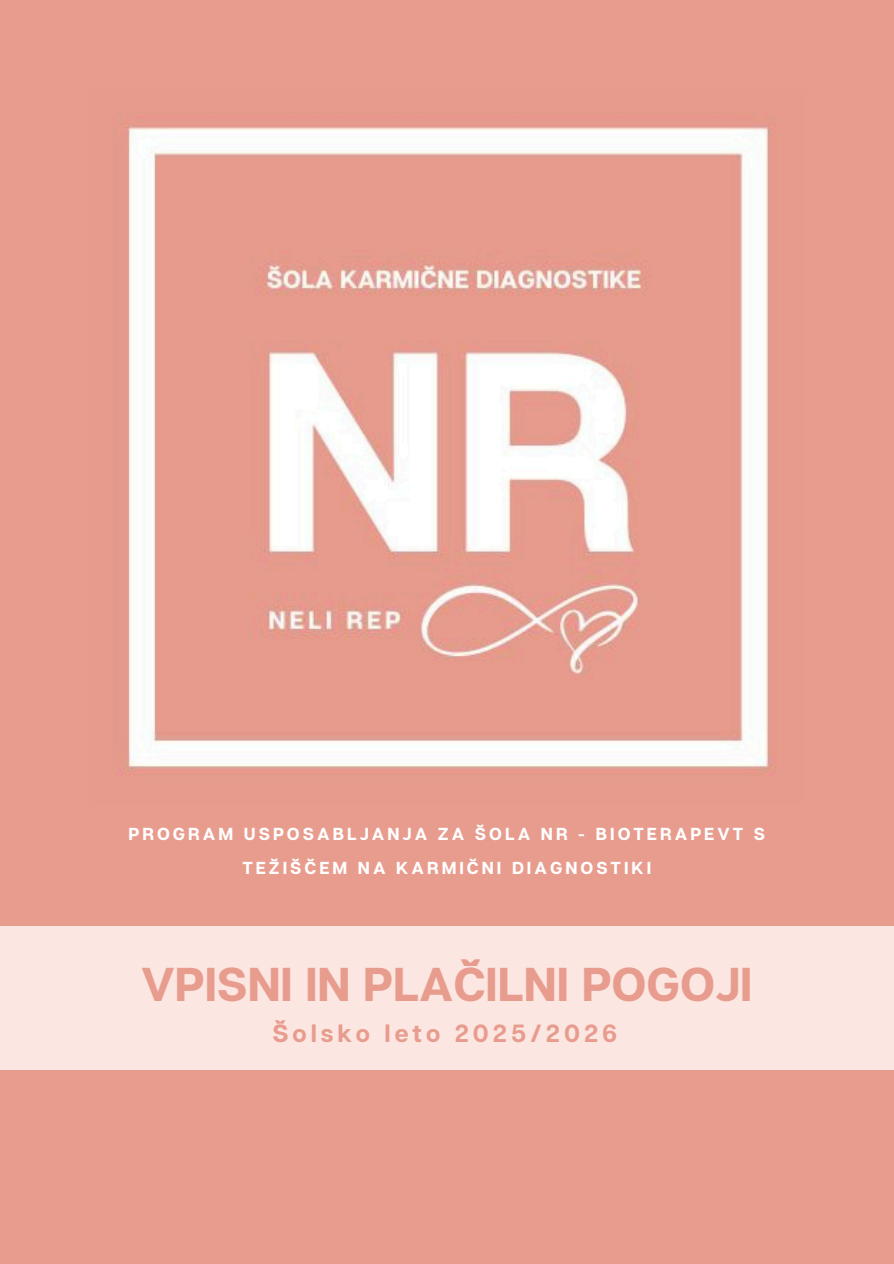
<style>
.page{position:relative;width:894px;height:1264px;background:#fff}
.page>*{position:absolute;margin:0;border:0;box-sizing:border-box;transform-origin:0 0}
.t1{font:700 47.4px "Articulat CF";color:#e79c8e}
.t2{font:700 24.9px "Articulat CF";letter-spacing:.16em;color:#e79c8e}
.t3{font:700 17.4px/33.8px "Articulat CF";letter-spacing:.175em;color:#fff;text-align:center}
</style>
<div class="page">
<div style="left:0;top:0;width:893px;height:1263px;background:#e79c8e"></div>
<img style="left:122px;top:123px;width:654px;height:653px">
<div style="left:0;top:926px;width:893px;height:144px;background:#fce6e1"></div>
<p class="t3" style="left:128px;top:816px;width:638px">PROGRAM USPOSABLJANJA ZA ŠOLA NR - BIOTERAPEVT S<br>TEŽIŠČEM NA KARMIČNI DIAGNOSTIKI</p>
<p class="t1" style="left:141px;top:954px;width:612px">VPISNI IN PLAČILNI POGOJI</p>
<p class="t2" style="left:272px;top:1017px;width:346px">Šolsko leto 2025/2026</p>
</div>
